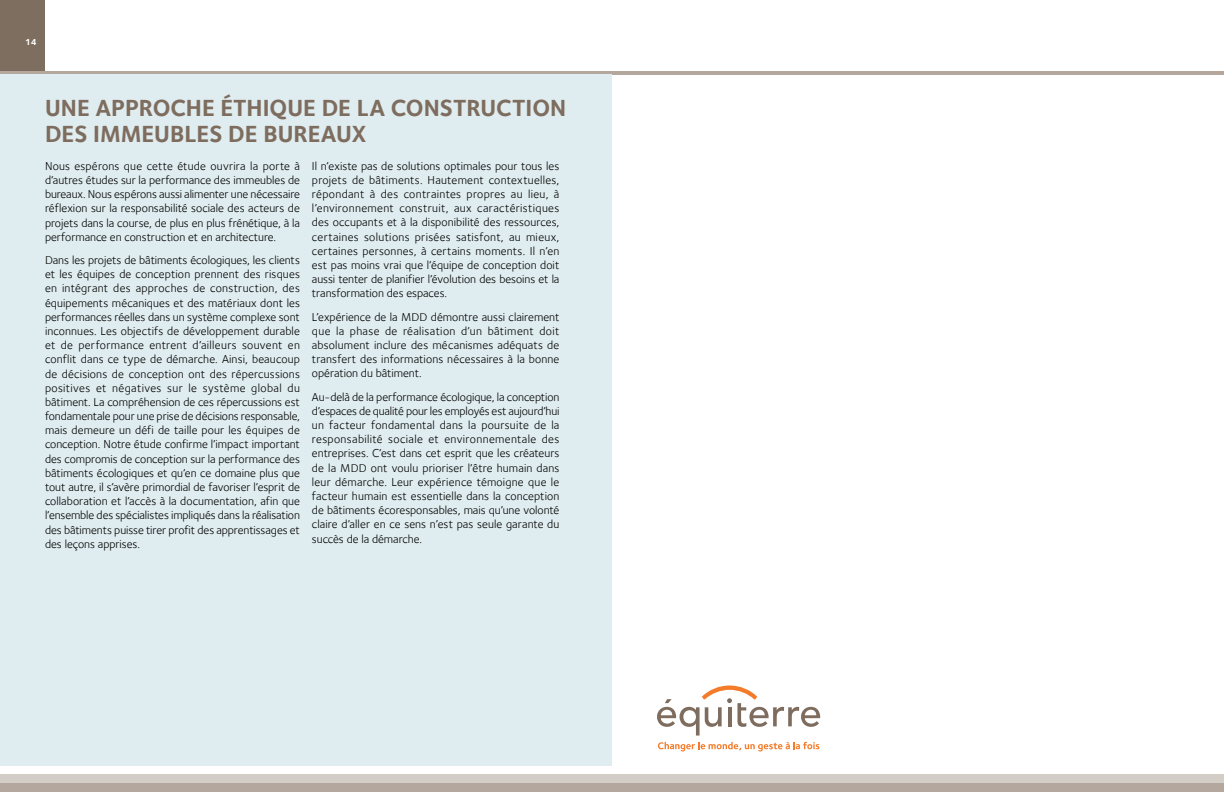
<style>
.page{position:relative;width:1224px;height:792px;background:#fff}
.page>*{position:absolute;margin:0;border:0;box-sizing:border-box;transform-origin:0 0}
.t1{font:700 24px/26px "Foundry Sterling";color:#7e6d5f}
.t2{font:11.8px/14.2px "Foundry Sterling";color:#000;text-align:justify}
.t3{font:700 9px "Foundry Sterling";color:#fff}
</style>
<div class="page">
<div style="left:0;top:0;width:45px;height:75px;background:#7d6e5f"></div>
<hr style="left:612px;top:71px;width:612px;height:4px;background:#b4a89e">
<svg style="left:0;top:71px;width:612px;height:4px;background:#bfb9b2"></svg>
<div style="left:0;top:75px;width:612px;height:691px;background:#e0edf0"></div>
<div style="left:0;top:783px;width:612px;height:9px;background:#b4a89e"></div>
<div style="left:612px;top:783px;width:612px;height:9px;background:#b4a89e"></div>
<div style="left:0;top:774px;width:612px;height:9px;background:#d3cdc7"></div>
<div style="left:612px;top:774px;width:612px;height:9px;background:#d3cdc7"></div>
<svg style="left:657px;top:686px;width:163px;height:50px"></svg>
<svg style="left:658px;top:742px;width:161px;height:10px"></svg>
<p class="t3" style="left:25px;top:37px;width:13px">14</p>
<h1 class="t1" style="left:45px;top:95px;width:523px">UNE APPROCHE ÉTHIQUE DE LA CONSTRUCTION<br>DES IMMEUBLES DE BUREAUX</h1>
<p class="t2" style="left:45px;top:159px;width:257px">Nous espérons que cette étude ouvrira la porte à d’autres études sur la performance des immeubles de bureaux. Nous espérons aussi alimenter une nécessaire réflexion sur la responsabilité sociale des acteurs de projets dans la course, de plus en plus frénétique, à la performance en construction et en architecture.</p>
<p class="t2" style="left:45px;top:253px;width:257px">Dans les projets de bâtiments écologiques, les clients et les équipes de conception prennent des risques en intégrant des approches de construction, des équipements mécaniques et des matériaux dont les performances réelles dans un système complexe sont inconnues. Les objectifs de développement durable et de performance entrent d’ailleurs souvent en conflit dans ce type de démarche. Ainsi, beaucoup de décisions de conception ont des répercussions positives et négatives sur le système global du bâtiment. La compréhension de ces répercussions est fondamentale pour une prise de décisions responsable, mais demeure un défi de taille pour les équipes de conception. Notre étude confirme l’impact important des compromis de conception sur la performance des bâtiments écologiques et qu’en ce domaine plus que tout autre, il s’avère primordial de favoriser l’esprit de collaboration et l’accès à la documentation, afin que l’ensemble des spécialistes impliqués dans la réalisation des bâtiments puisse tirer profit des apprentissages et des leçons apprises.</p>
<p class="t2" style="left:312px;top:159px;width:249px">Il n’existe pas de solutions optimales pour tous les projets de bâtiments. Hautement contextuelles, répondant à des contraintes propres au lieu, à l’environnement construit, aux caractéristiques des occupants et à la disponibilité des ressources, certaines solutions prisées satisfont, au mieux, certaines personnes, à certains moments. Il n’en est pas moins vrai que l’équipe de conception doit aussi tenter de planifier l’évolution des besoins et la transformation des espaces.</p>
<p class="t2" style="left:312px;top:309px;width:249px">L’expérience de la MDD démontre aussi clairement que la phase de réalisation d’un bâtiment doit absolument inclure des mécanismes adéquats de transfert des informations nécessaires à la bonne opération du bâtiment.</p>
<p class="t2" style="left:312px;top:389px;width:249px">Au-delà de la performance écologique, la conception d’espaces de qualité pour les employés est aujourd’hui un facteur fondamental dans la poursuite de la responsabilité sociale et environnementale des entreprises. C’est dans cet esprit que les créateurs de la MDD ont voulu prioriser l’être humain dans leur démarche. Leur expérience témoigne que le facteur humain est essentielle dans la conception de bâtiments écoresponsables, mais qu’une volonté claire d’aller en ce sens n’est pas seule garante du succès de la démarche.</p>
</div>
